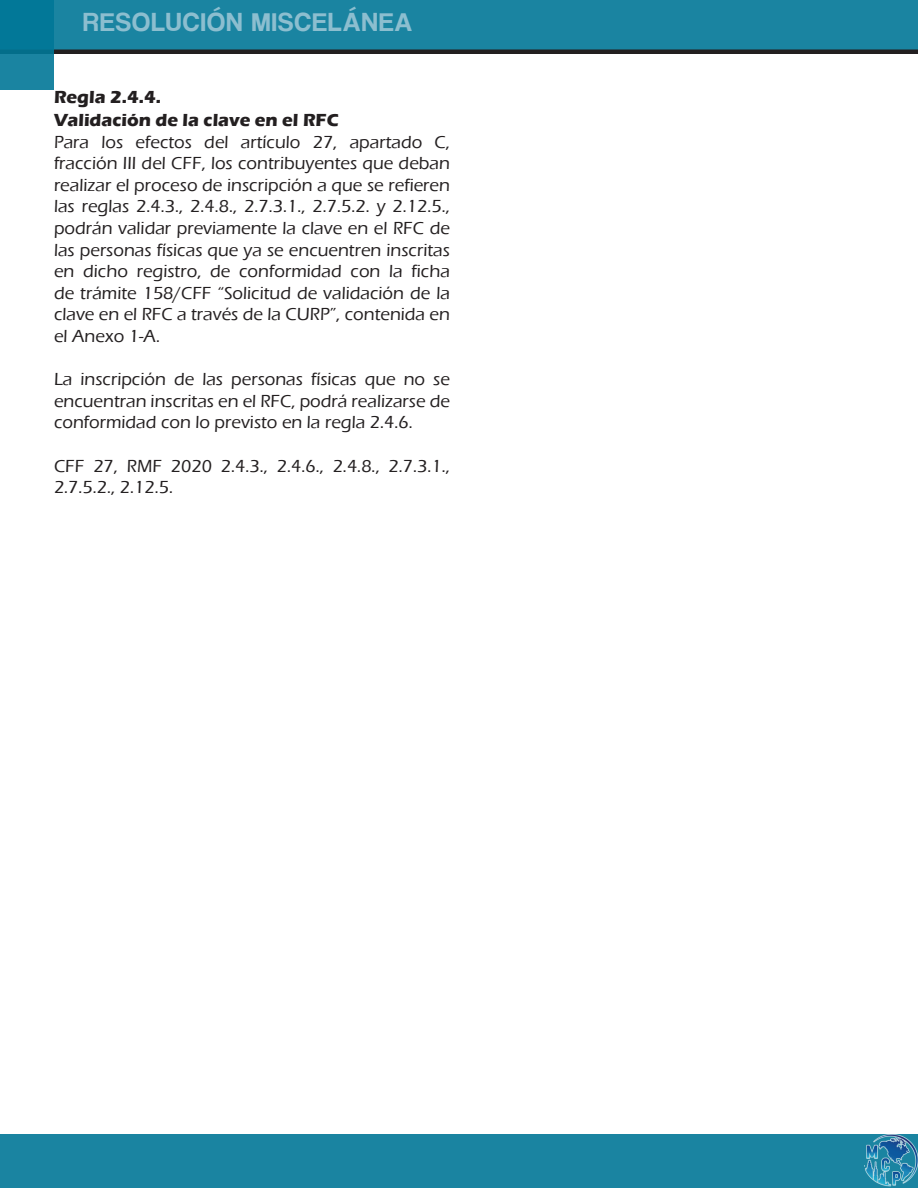
<style>
.page{position:relative;width:918px;height:1188px;background:#fff}
.page>*{position:absolute;margin:0;border:0;box-sizing:border-box;transform-origin:0 0}
.t1{font:27px "Coolvetica Rg";letter-spacing:.05em;color:#9ac5d5}
.t2{font:500 18px/21.6px "Eras ITC";color:#231f20;text-align:justify}
.t3{font:700 18px "Eras ITC";color:#231f20}
</style>
<div class="page">
<div style="left:0;top:0;width:918px;height:54px;background:#1a84a1"></div>
<div style="left:0;top:1134px;width:918px;height:54px;background:#1a84a1"></div>
<hr style="left:0;top:50px;width:918px;height:4px;background:#231f20">
<img style="left:864px;top:1134px;width:54px;height:53px">
<svg style="left:0;top:0;width:54px;height:90px;background:#0b7c9a"></svg>
<h1 class="t1" style="left:83px;top:6px;width:331px">RESOLUCIÓN MISCELÁNEA</h1>
<p class="t3" style="left:54px;top:86px;width:109px">Regla 2.4.4.</p>
<p class="t3" style="left:54px;top:110px;width:286px">Validación de la clave en el RFC</p>
<p class="t2" style="left:54px;top:131px;width:398px">Para los efectos del artículo 27, apartado C, fracción III del CFF, los contribuyentes que deban realizar el proceso de inscripción a que se refieren las reglas 2.4.3., 2.4.8., 2.7.3.1., 2.7.5.2. y 2.12.5., podrán validar previamente la clave en el RFC de las personas físicas que ya se encuentren inscritas en dicho registro, de conformidad con la ficha de trámite 158/CFF “Solicitud de validación de la clave en el RFC a través de la CURP”, contenida en el Anexo 1-A.</p>
<p class="t2" style="left:54px;top:369px;width:398px">La inscripción de las personas físicas que no se encuentran inscritas en el RFC, podrá realizarse de conformidad con lo previsto en la regla 2.4.6.</p>
<p class="t2" style="left:54px;top:455px;width:397px">CFF 27, RMF 2020 2.4.3., 2.4.6., 2.4.8., 2.7.3.1.,<br>2.7.5.2., 2.12.5.</p>
</div>
